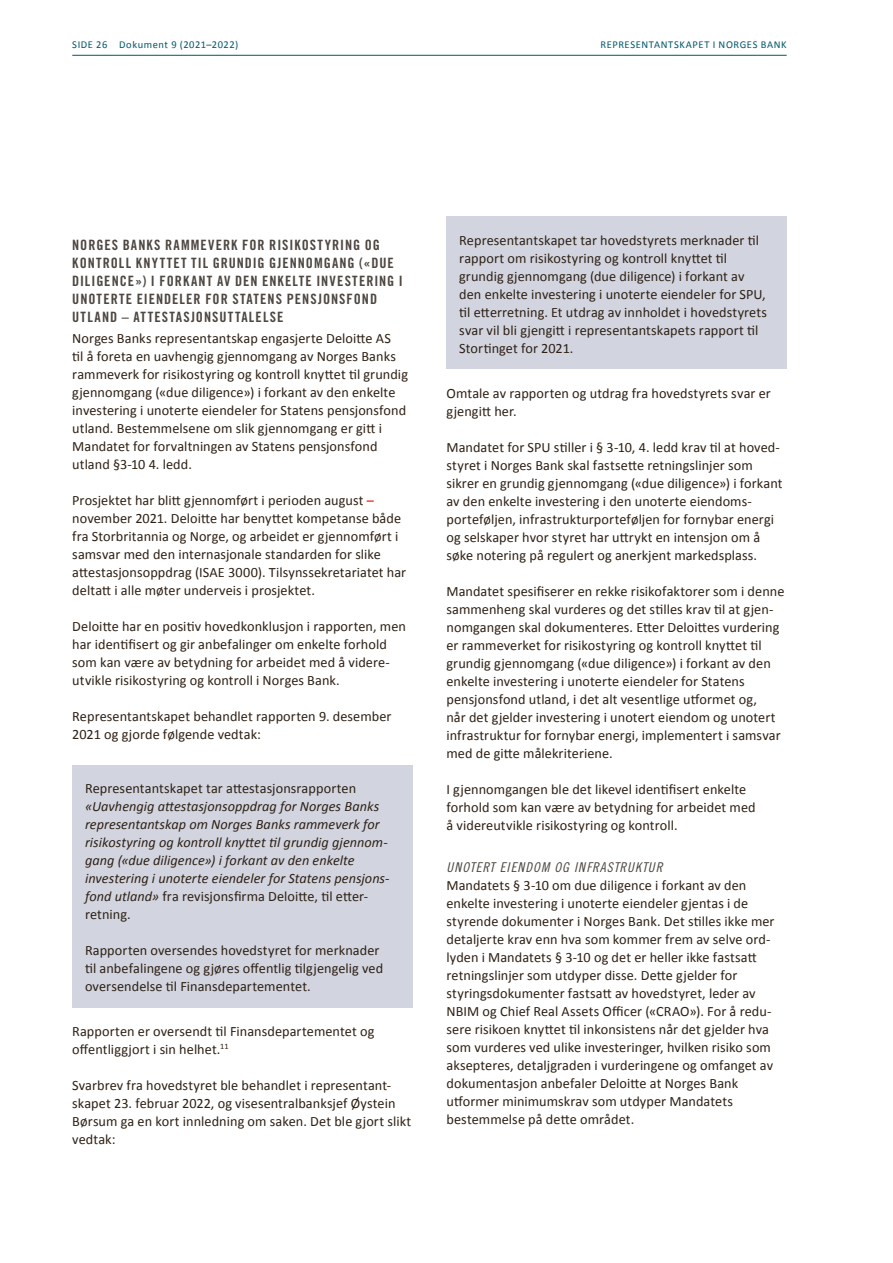
<style>
.page{position:relative;width:893px;height:1263px;background:#fff}
.page>*{position:absolute;margin:0;border:0;box-sizing:border-box;transform-origin:0 0}
.Brtekst{font:14.25px/18px "Calibri";letter-spacing:.005em;color:#2e2014}
.Brtekst_shadingboks{font:14.25px/18px "Calibri";letter-spacing:.005em;color:#2e2014}
.Brtekst_shadingboks-2{font:italic 14.25px/18px "Calibri";color:#2e2014}
.Mellomtittel_2{font:14.25px/18px "Trade Gothic LT Std Bd Cn 20";letter-spacing:.07em;color:#4d4641}
.Mellomtittel_3{font:13.5px "Trade Gothic LT Std Cn 18 Obl";letter-spacing:.07em;color:#4d4641}
.t1{font:10.5px "Calibri";letter-spacing:.055em;color:#00576b}
.s1{color:#f00}
.s2{font-style:normal}
</style>
<div class="page">
<hr style="left:72px;top:55px;width:715px;height:1px;background:#00576b">
<div style="left:72px;top:765px;width:340px;height:170px;background:#d2d5e0"></div>
<div style="left:72px;top:927px;width:340px;height:80px;background:#d2d5e0"></div>
<div style="left:446px;top:217px;width:341px;height:152px;background:#d2d5e0"></div>
<p class="t1" style="left:72px;top:38px;width:167px">SIDE 26 Dokument 9 (2021–2022)</p>
<p class="t1" style="left:601px;top:38px;width:188px">REPRESENTANTSKAPET I NORGES BANK</p>
<p class="Mellomtittel_2" style="left:72px;top:236px;width:332px">NORGES BANKS RAMMEVERK FOR RISIKOSTYRING OG KONTROLL KNYTTET TIL GRUNDIG GJENNOMGANG («DUE DILIGENCE») I FORKANT AV DEN ENKELTE INVESTERING I UNOTERTE EIENDELER FOR STATENS PENSJONSFOND UTLAND – ATTESTASJONSUTTALELSE</p>
<p class="Brtekst" style="left:72px;top:329px;width:337px">Norges Banks representantskap engasjerte Deloitte AS<br>til å foreta en uavhengig gjennomgang av Norges Banks rammeverk for risikostyring og kontroll knyttet til grundig gjennomgang («due diligence») i forkant av den enkelte investering i unoterte eiendeler for Statens pensjonsfond utland. Bestemmelsene om slik gjennomgang er gitt i Mandatet for forvaltningen av Statens pensjonsfond utland §3-10 4. ledd.</p>
<p class="Brtekst" style="left:72px;top:491px;width:335px">Prosjektet har blitt gjennomført i perioden august <span class="s1">– </span>november 2021. Deloitte har benyttet kompetanse både fra Storbritannia og Norge, og arbeidet er gjennomført i samsvar med den internasjonale standarden for slike attestasjonsoppdrag (ISAE 3000). Tilsynssekretariatet har deltatt i alle møter underveis i prosjektet.</p>
<p class="Brtekst" style="left:72px;top:617px;width:335px">Deloitte har en positiv hovedkonklusjon i rapporten, men har identifisert og gir anbefalinger om enkelte forhold som kan være av betydning for arbeidet med å videre&shy;utvikle risikostyring og kontroll i Norges Bank.</p>
<p class="Brtekst" style="left:72px;top:707px;width:321px">Representantskapet behandlet rapporten 9. desember<br>2021 og gjorde følgende vedtak:</p>
<p class="Brtekst_shadingboks-2" style="left:85px;top:778px;width:306px"><span class="s2">Representantskapet tar attestasjonsrapporten </span>«Uavhengig attestasjonsoppdrag for Norges Banks representantskap om Norges Banks rammeverk for risikostyring og kontroll knyttet til grundig gjennom&shy;gang («due diligence») i forkant av den enkelte investering i unoterte eiendeler for Statens pensjons&shy;fond utland» <span class="s2">fra revisjonsfirma Deloitte, til etter&shy;retning.</span></p>
<p class="Brtekst_shadingboks" style="left:85px;top:941px;width:300px">Rapporten oversendes hovedstyret for merknader til anbefalingene og gjøres offentlig tilgjengelig ved oversendelse til Finansdepartementet.</p>
<p class="Brtekst" style="left:72px;top:1022px;width:304px">Rapporten er oversendt til Finansdepartementet og offentliggjort i sin helhet.<sup>11</sup></p>
<p class="Brtekst" style="left:72px;top:1076px;width:340px">Svarbrev fra hovedstyret ble behandlet i representant&shy;skapet 23. februar 2022, og visesentralbanksjef Øystein Børsum ga en kort innledning om saken. Det ble gjort slikt vedtak:</p>
<p class="Brtekst_shadingboks" style="left:459px;top:231px;width:309px">Representantskapet tar hovedstyrets merknader til rapport om risikostyring og kontroll knyttet til grundig gjennomgang (due diligence) i forkant av den enkelte investering i unoterte eiendeler for SPU, til etterretning. Et utdrag av innholdet i hovedstyrets svar vil bli gjengitt i representantskapets rapport til Stortinget for 2021.</p>
<p class="Brtekst" style="left:446px;top:384px;width:326px">Omtale av rapporten og utdrag fra hovedstyrets svar er gjengitt her.</p>
<p class="Brtekst" style="left:446px;top:438px;width:338px">Mandatet for SPU stiller i § 3-10, 4. ledd krav til at hoved&shy;styret i Norges Bank skal fastsette retningslinjer som sikrer en grundig gjennomgang («due diligence») i forkant av den enkelte investering i den unoterte eiendoms&shy;porteføljen, infrastrukturporteføljen for fornybar energi og selskaper hvor styret har uttrykt en intensjon om å søke notering på regulert og anerkjent markedsplass.</p>
<p class="Brtekst" style="left:446px;top:582px;width:339px">Mandatet spesifiserer en rekke risikofaktorer som i denne sammenheng skal vurderes og det stilles krav til at gjen&shy;nomgangen skal dokumenteres. Etter Deloittes vurdering er rammeverket for risikostyring og kontroll knyttet til grundig gjennomgang («due diligence») i forkant av den enkelte investering i unoterte eiendeler for Statens pensjonsfond utland, i det alt vesentlige utformet og,<br>når det gjelder investering i unotert eiendom og unotert infrastruktur for fornybar energi, implementert i samsvar med de gitte målekriteriene.</p>
<p class="Brtekst" style="left:446px;top:780px;width:311px">I gjennomgangen ble det likevel identifisert enkelte forhold som kan være av betydning for arbeidet med å videreutvikle risikostyring og kontroll.</p>
<p class="Mellomtittel_3" style="left:446px;top:859px;width:218px">UNOTERT EIENDOM OG INFRASTRUKTUR</p>
<p class="Brtekst" style="left:446px;top:876px;width:330px">Mandatets § 3-10 om due diligence i forkant av den enkelte investering i unoterte eiendeler gjentas i de styrende dokumenter i Norges Bank. Det stilles ikke mer detaljerte krav enn hva som kommer frem av selve ord&shy;lyden i Mandatets § 3-10 og det er heller ikke fastsatt retningslinjer som utdyper disse. Dette gjelder for styringsdokumenter fastsatt av hovedstyret, leder av NBIM og Chief Real Assets Officer («CRAO»). For å redu&shy;sere risikoen knyttet til inkonsistens når det gjelder hva som vurderes ved ulike investeringer, hvilken risiko som aksepteres, detaljgraden i vurderingene og omfanget av dokumentasjon anbefaler Deloitte at Norges Bank utformer minimumskrav som utdyper Mandatets bestemmelse på dette området.</p>
</div>
